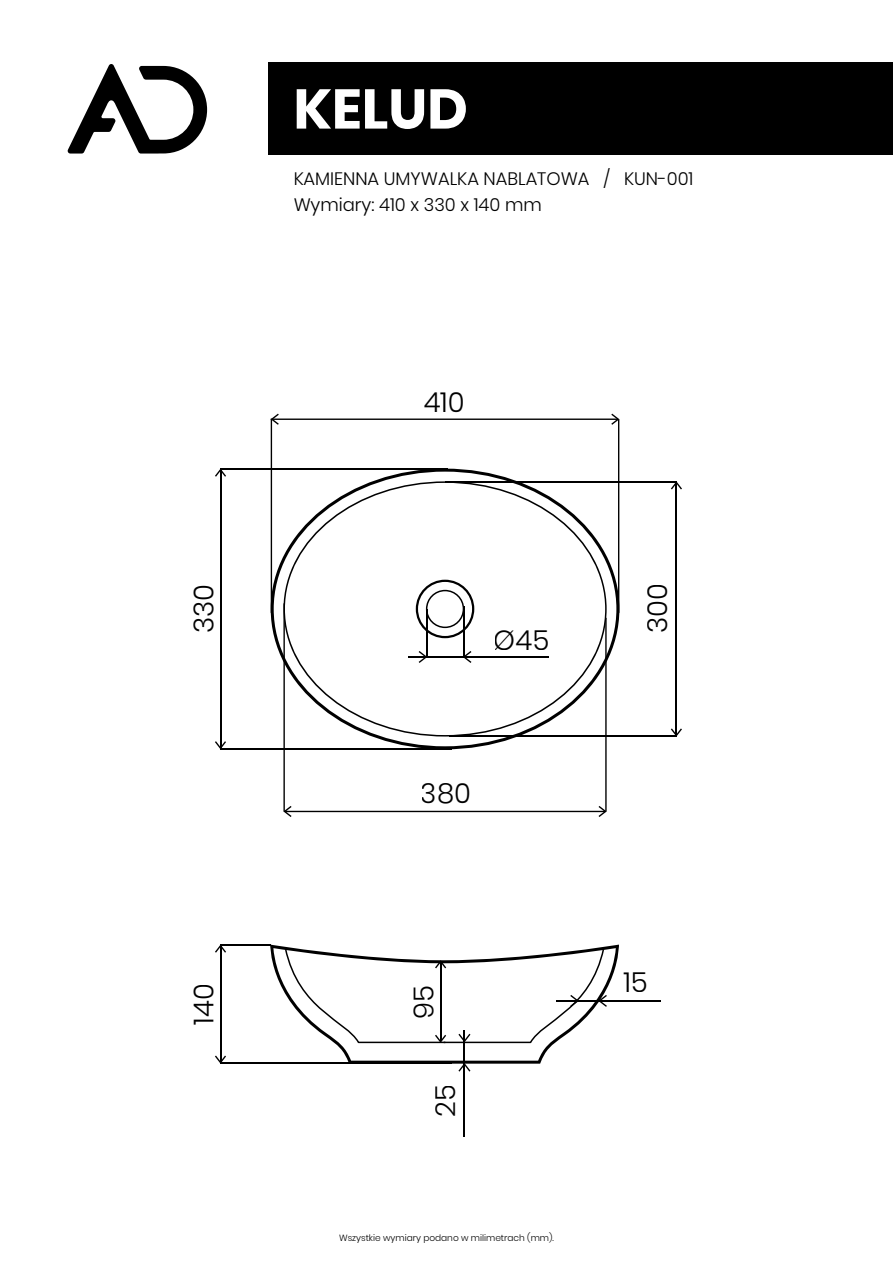
<style>
.page{position:relative;width:893px;height:1263px;background:#fff}
.page>*{position:absolute;margin:0;border:0;box-sizing:border-box;transform-origin:0 0}
.t1{font:700 55.65px "Poppins";color:#fff}
.t2{font:300 27.75px "Poppins";color:#000}
.t3{font:300 18px/26px "Poppins";color:#000}
.t4{font:300 9px "Poppins";color:#000}
</style>
<div class="page">
<svg style="left:68px;top:64px;width:139px;height:90px"></svg>
<div style="left:268px;top:62px;width:625px;height:93px;background:#000"></div>
<hr style="left:220px;top:748px;width:232px;height:1px;background:#000">
<hr style="left:271px;top:418px;width:346px;height:2px;background:#000">
<hr style="left:271px;top:419px;width:1px;height:194px;background:#000">
<hr style="left:283px;top:603px;width:2px;height:208px;background:#000">
<hr style="left:618px;top:419px;width:1px;height:194px;background:#000">
<hr style="left:221px;top:469px;width:227px;height:1px;background:#000">
<svg style="left:271px;top:414px;width:8px;height:11px"></svg>
<hr style="left:220px;top:470px;width:1px;height:277px;background:#000">
<svg style="left:215px;top:469px;width:11px;height:8px"></svg>
<svg style="left:611px;top:414px;width:8px;height:11px"></svg>
<svg style="left:215px;top:741px;width:11px;height:8px"></svg>
<svg style="left:271px;top:469px;width:348px;height:280px"></svg>
<svg style="left:283px;top:481px;width:324px;height:255px"></svg>
<div style="left:416px;top:580px;width:58px;height:58px;border:2px solid #000;border-radius:50%"></div>
<hr style="left:445px;top:481px;width:231px;height:2px;background:#000">
<hr style="left:285px;top:811px;width:320px;height:1px;background:#000">
<hr style="left:605px;top:618px;width:2px;height:193px;background:#000">
<hr style="left:449px;top:735px;width:227px;height:1px;background:#000">
<svg style="left:598px;top:806px;width:9px;height:11px"></svg>
<hr style="left:676px;top:481px;width:1px;height:254px;background:#000">
<svg style="left:671px;top:728px;width:11px;height:8px"></svg>
<svg style="left:283px;top:806px;width:9px;height:11px"></svg>
<svg style="left:671px;top:482px;width:11px;height:7px"></svg>
<hr style="left:408px;top:656px;width:141px;height:2px;background:#000">
<svg style="left:463px;top:651px;width:8px;height:12px"></svg>
<svg style="left:419px;top:651px;width:8px;height:12px"></svg>
<hr style="left:463px;top:607px;width:1px;height:50px;background:#000">
<hr style="left:426px;top:609px;width:1px;height:48px;background:#000">
<hr style="left:220px;top:1062px;width:232px;height:2px;background:#000">
<hr style="left:221px;top:944px;width:50px;height:2px;background:#000">
<hr style="left:220px;top:946px;width:1px;height:116px;background:#000">
<svg style="left:215px;top:944px;width:11px;height:9px"></svg>
<svg style="left:215px;top:1055px;width:11px;height:8px"></svg>
<hr style="left:464px;top:1031px;width:1px;height:106px;background:#000">
<hr style="left:556px;top:1000px;width:105px;height:1px;background:#000">
<svg style="left:270px;top:944px;width:350px;height:127px"></svg>
<h1 class="t1" style="left:293px;top:77px;width:176px">KELUD</h1>
<p class="t3" style="left:293px;top:166px;width:402px">KAMIENNA UMYWALKA NABLATOWA / KUN-001<br>Wymiary: 410 x 330 x 140 mm</p>
<h2 class="t2" style="left:423px;top:386px;width:43px">410</h2>
<h2 class="t2" style="left:188px;top:633px;width:51px;rotate:-90deg">330</h2>
<h2 class="t2" style="left:641px;top:633px;width:51px;rotate:-90deg">300</h2>
<h2 class="t2" style="left:494px;top:624px;width:57px">Ø45</h2>
<h2 class="t2" style="left:421px;top:777px;width:52px">380</h2>
<h2 class="t2" style="left:188px;top:1025px;width:43px;rotate:-90deg">140</h2>
<h2 class="t2" style="left:408px;top:1019px;width:35px;rotate:-90deg">95</h2>
<h2 class="t2" style="left:429px;top:1117px;width:34px;rotate:-90deg">25</h2>
<p class="t4" style="left:339px;top:1232px;width:216px">Wszystkie wymiary podano w milimetrach (mm).</p>
<h2 class="t2" style="left:623px;top:966px;width:26px">15</h2>
</div>
